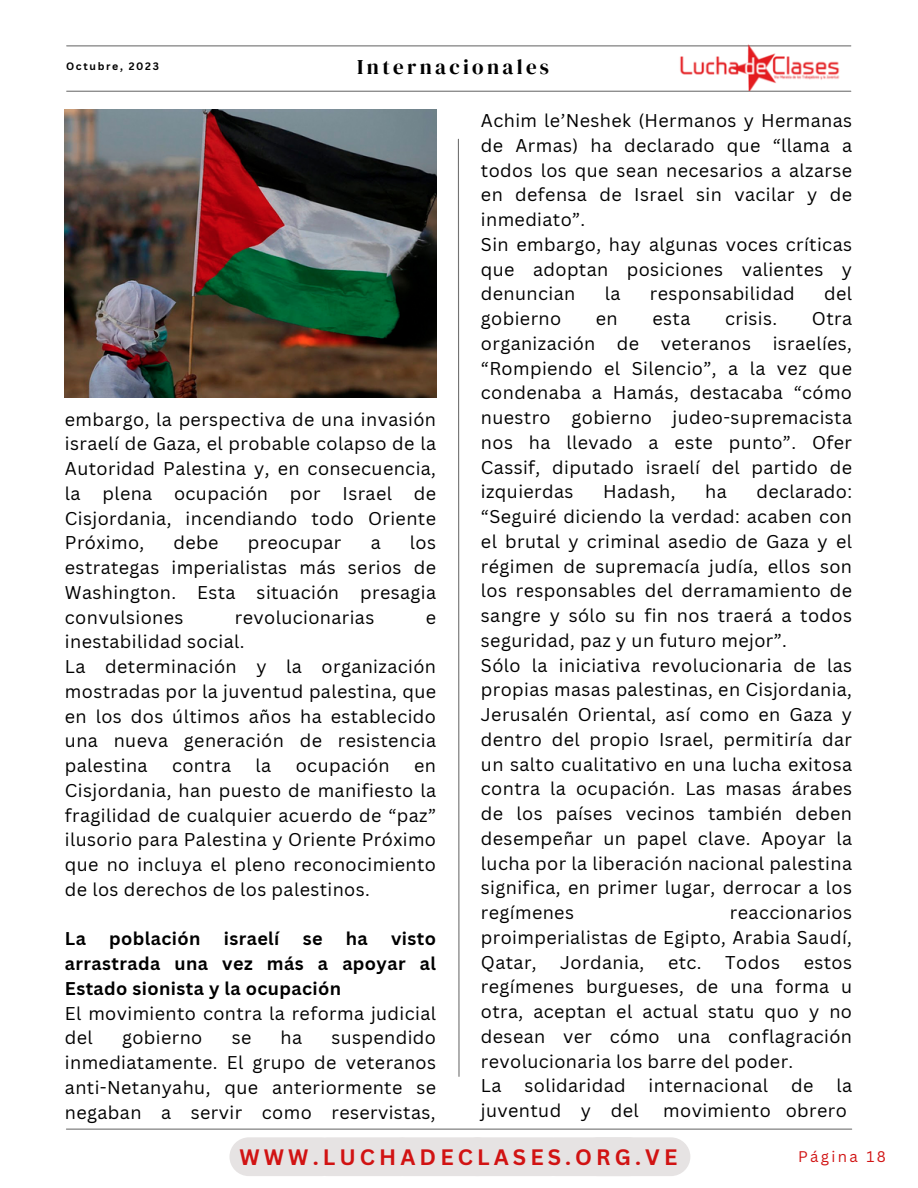
<style>
.page{position:relative;width:918px;height:1188px;background:#fff}
.page>*{position:absolute;margin:0;border:0;box-sizing:border-box;transform-origin:0 0}
.t1{font:700 21.75px "Canva Sans";letter-spacing:.19em;color:#d11313}
.t2{font:21px "DM Serif Display";letter-spacing:.16em;color:#000}
.t3{font:18px/24.8px "Canva Sans";letter-spacing:.02em;color:#000;text-align:justify}
.t4{font:700 18px/24.8px "Canva Sans";letter-spacing:.025em;color:#000;text-align:justify}
.t5{font:15px "Canva Sans";letter-spacing:.16em;color:#d11313}
.t6{font:700 10.5px "Canva Sans";letter-spacing:.16em;color:#000}
</style>
<div class="page">
<hr style="left:67px;top:91px;width:784px;height:1px;background:#737373">
<hr style="left:67px;top:45px;width:784px;height:1px;background:#737373">
<svg style="left:457px;top:138px;width:3px;height:939px"></svg>
<hr style="left:66px;top:1129px;width:786px;height:1px;background:#737373">
<img style="left:678px;top:44px;width:166px;height:46px">
<div style="left:229px;top:1137px;width:112px;height:39px;background:#e6e3e3;border-radius:19px"></div>
<div style="left:309px;top:1137px;width:111px;height:39px;background:#e6e3e3;border-radius:19px"></div>
<div style="left:385px;top:1137px;width:112px;height:39px;background:#e6e3e3;border-radius:19px"></div>
<div style="left:458px;top:1137px;width:112px;height:39px;background:#e6e3e3;border-radius:19px"></div>
<div style="left:537px;top:1137px;width:111px;height:39px;background:#e6e3e3;border-radius:19px"></div>
<div style="left:579px;top:1137px;width:111px;height:39px;background:#e6e3e3;border-radius:19px"></div>
<img style="left:65px;top:110px;width:372px;height:288px">
<p class="t6" style="left:66px;top:59px;width:94px">Octubre, 2023</p>
<p class="t2" style="left:357px;top:52px;width:193px">Internacionales</p>
<p class="t3" style="left:481px;top:108px;width:373px">Achim le’Neshek (Hermanos y Hermanas de Armas) ha declarado que “llama a todos los que sean necesarios a alzarse en defensa de Israel sin vacilar y de inmediato”.</p>
<p class="t3" style="left:481px;top:232px;width:373px">Sin embargo, hay algunas voces críticas que adoptan posiciones valientes y denuncian</p>
<p class="t3" style="left:605px;top:281px;width:17px">la</p>
<p class="t3" style="left:650px;top:281px;width:146px">responsabilidad</p>
<p class="t3" style="left:824px;top:281px;width:29px">del</p>
<p class="t3" style="left:65px;top:406px;width:373px">embargo, la perspectiva de una invasión israelí de Gaza, el probable colapso de la Autoridad Palestina y, en consecuencia, la plena ocupación por Israel de Cisjordania, incendiando todo Oriente Próximo,</p>
<p class="t3" style="left:65px;top:530px;width:373px;text-indent:345px">los estrategas imperialistas más serios de Washington. Esta situación presagia convulsiones</p>
<p class="t3" style="left:174px;top:530px;width:46px">debe</p>
<p class="t3" style="left:248px;top:530px;width:95px">preocupar</p>
<p class="t3" style="left:371px;top:530px;width:12px">a</p>
<p class="t3" style="left:235px;top:604px;width:141px">revolucionarias</p>
<p class="t3" style="left:426px;top:604px;width:12px">e</p>
<p class="t3" style="left:65px;top:629px;width:181px">inestabilidad social.</p>
<p class="t3" style="left:65px;top:654px;width:373px">La determinación y la organización mostradas por la juventud palestina, que en los dos últimos años ha establecido una nueva generación de resistencia palestina</p>
<p class="t3" style="left:172px;top:753px;width:61px">contra</p>
<p class="t3" style="left:256px;top:753px;width:17px">la</p>
<p class="t3" style="left:296px;top:753px;width:95px">ocupación</p>
<p class="t3" style="left:65px;top:753px;width:373px;text-indent:349px">en Cisjordania, han puesto de manifiesto la fragilidad de cualquier acuerdo de “paz” ilusorio para Palestina y Oriente Próximo que no incluya el pleno reconocimiento de los derechos de los palestinos.</p>
<p class="t4" style="left:65px;top:926px;width:23px">La</p>
<p class="t4" style="left:109px;top:926px;width:93px">población</p>
<p class="t4" style="left:224px;top:926px;width:57px">israelí</p>
<p class="t4" style="left:303px;top:926px;width:21px">se</p>
<p class="t4" style="left:346px;top:926px;width:23px">ha</p>
<p class="t4" style="left:65px;top:926px;width:373px;text-indent:326px">visto arrastrada una vez más a apoyar al Estado sionista y la ocupación</p>
<p class="t3" style="left:65px;top:1000px;width:373px">El movimiento contra la reforma judicial del</p>
<p class="t3" style="left:65px;top:1025px;width:373px;text-indent:266px">suspendido inmediatamente. El grupo de veteranos anti-Netanyahu, que anteriormente se negaban a servir como reservistas,</p>
<p class="t3" style="left:122px;top:1025px;width:82px">gobierno</p>
<p class="t3" style="left:232px;top:1025px;width:21px">se</p>
<p class="t3" style="left:281px;top:1025px;width:23px">ha</p>
<p class="t3" style="left:481px;top:306px;width:82px">gobierno</p>
<p class="t3" style="left:596px;top:306px;width:23px">en</p>
<p class="t3" style="left:653px;top:306px;width:39px">esta</p>
<p class="t3" style="left:725px;top:306px;width:54px">crisis.</p>
<p class="t3" style="left:481px;top:306px;width:373px;text-indent:331px">Otra organización de veteranos israelíes, “Rompiendo el Silencio”, a la vez que condenaba a Hamás, destacaba “cómo nuestro gobierno judeo-supremacista nos ha llevado a este punto”. Ofer Cassif, diputado israelí del partido de izquierdas</p>
<p class="t3" style="left:481px;top:479px;width:373px;text-indent:275px">declarado: “Seguiré diciendo la verdad: acaben con el brutal y criminal asedio de Gaza y el régimen de supremacía judía, ellos son los responsables del derramamiento de sangre y sólo su fin nos traerá a todos seguridad, paz y un futuro mejor”.</p>
<p class="t3" style="left:481px;top:652px;width:373px">Sólo la iniciativa revolucionaria de las propias masas palestinas, en Cisjordania, Jerusalén Oriental, así como en Gaza y dentro del propio Israel, permitiría dar un salto cualitativo en una lucha exitosa contra la ocupación. Las masas árabes de los países vecinos también deben desempeñar un papel clave. Apoyar la lucha por la liberación nacional palestina significa, en primer lugar, derrocar a los regímenes</p>
<p class="t3" style="left:603px;top:479px;width:74px">Hadash,</p>
<p class="t3" style="left:705px;top:479px;width:23px">ha</p>
<p class="t3" style="left:481px;top:900px;width:373px;text-indent:249px">reaccionarios proimperialistas de Egipto, Arabia Saudí, Qatar,</p>
<p class="t3" style="left:560px;top:949px;width:86px">Jordania,</p>
<p class="t3" style="left:668px;top:949px;width:35px">etc.</p>
<p class="t3" style="left:725px;top:949px;width:56px">Todos</p>
<p class="t3" style="left:481px;top:949px;width:373px;text-indent:323px">estos regímenes burgueses, de una forma u otra, aceptan el actual statu quo y no desean ver cómo una conflagración revolucionaria los barre del poder.</p>
<p class="t3" style="left:481px;top:1073px;width:22px">La</p>
<p class="t3" style="left:525px;top:1073px;width:103px">solidaridad</p>
<p class="t3" style="left:649px;top:1073px;width:121px">internacional</p>
<p class="t3" style="left:791px;top:1073px;width:24px">de</p>
<p class="t3" style="left:836px;top:1073px;width:17px">la</p>
<p class="t3" style="left:481px;top:1098px;width:159px">juventud y del</p>
<p class="t3" style="left:663px;top:1098px;width:185px">movimiento obrero</p>
<p class="t1" style="left:239px;top:1142px;width:439px">WWW.LUCHADECLASES.ORG.VE</p>
<p class="t5" style="left:798px;top:1146px;width:89px">Página 18</p>
</div>
